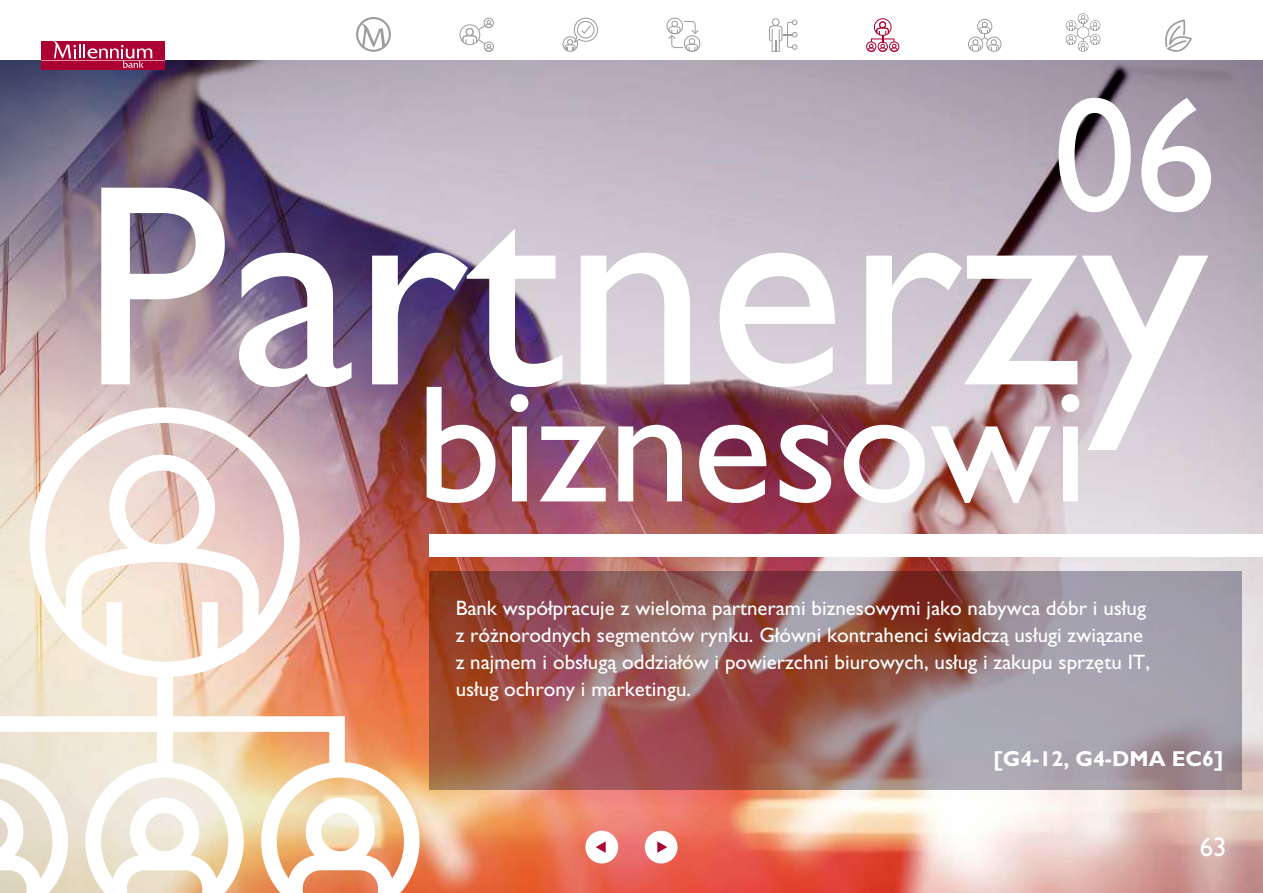
<style>
.page{position:relative;width:1263px;height:893px;background:#fff}
.page>*{position:absolute;margin:0;border:0;box-sizing:border-box;transform-origin:0 0}
.t1{font:289.35px "Gill Sans";color:#fff}
.t2{font:168.45px "Gill Sans";color:#fff}
.t3{font:163.35px "Gill Sans";color:#fff}
.t4{font:27px "Gill Sans";color:#fff}
.t5{font:700 21.75px "Gill Sans";color:#fff}
.t6{font:21px/26.8px "Gill Sans";color:#fff}
</style>
<div class="page">
<img style="left:0;top:61px;width:1263px;height:832px">
<div style="left:157px;top:663px;width:15px;height:108px;background:#fff"></div>
<svg style="left:30px;top:407px;width:270px;height:247px"></svg>
<svg style="left:66px;top:455px;width:192px;height:222px"></svg>
<svg style="left:0;top:716px;width:420px;height:177px"></svg>
<div style="left:41px;top:41px;width:124px;height:29px;background:#ac0032"></div>
<svg style="left:41px;top:41px;width:124px;height:27px"></svg>
<div style="left:585px;top:831px;width:33px;height:32px;background:#fff;border-radius:50%"></div>
<div style="left:645px;top:831px;width:32px;height:32px;background:#fff;border-radius:50%"></div>
<svg style="left:657px;top:841px;width:10px;height:12px"></svg>
<svg style="left:596px;top:841px;width:10px;height:12px"></svg>
<div style="left:429px;top:571px;width:813px;height:219px;background:#7e7e93;opacity:.62"></div>
<svg style="left:666px;top:18px;width:34px;height:34px"></svg>
<svg style="left:459px;top:18px;width:35px;height:34px"></svg>
<svg style="left:356px;top:17px;width:35px;height:35px"></svg>
<svg style="left:562px;top:18px;width:36px;height:34px"></svg>
<svg style="left:769px;top:18px;width:28px;height:34px"></svg>
<svg style="left:968px;top:19px;width:33px;height:33px"></svg>
<svg style="left:1165px;top:19px;width:27px;height:33px"></svg>
<svg style="left:1066px;top:13px;width:34px;height:39px"></svg>
<div style="left:429px;top:534px;width:834px;height:23px;background:#fff"></div>
<svg style="left:866px;top:18px;width:33px;height:34px"></svg>
<h3 class="t3" style="left:1053px;top:60px;width:165px">06</h3>
<h1 class="t1" style="left:81px;top:118px;width:1129px">Partnerzy</h1>
<h2 class="t2" style="left:417px;top:346px;width:674px">biznesowi</h2>
<p class="t6" style="left:456px;top:595px;width:696px">Bank współpracuje z wieloma partnerami biznesowymi jako nabywca dóbr i usług z różnorodnych segmentów rynku. Główni kontrahenci świadczą usługi związane z najmem i obsługą oddziałów i powierzchni biurowych, usług i zakupu sprzętu IT, usług ochrony i marketingu.</p>
<p class="t5" style="left:993px;top:745px;width:232px">[G4-12, G4-DMA EC6]</p>
<p class="t4" style="left:1200px;top:831px;width:28px">63</p>
</div>
